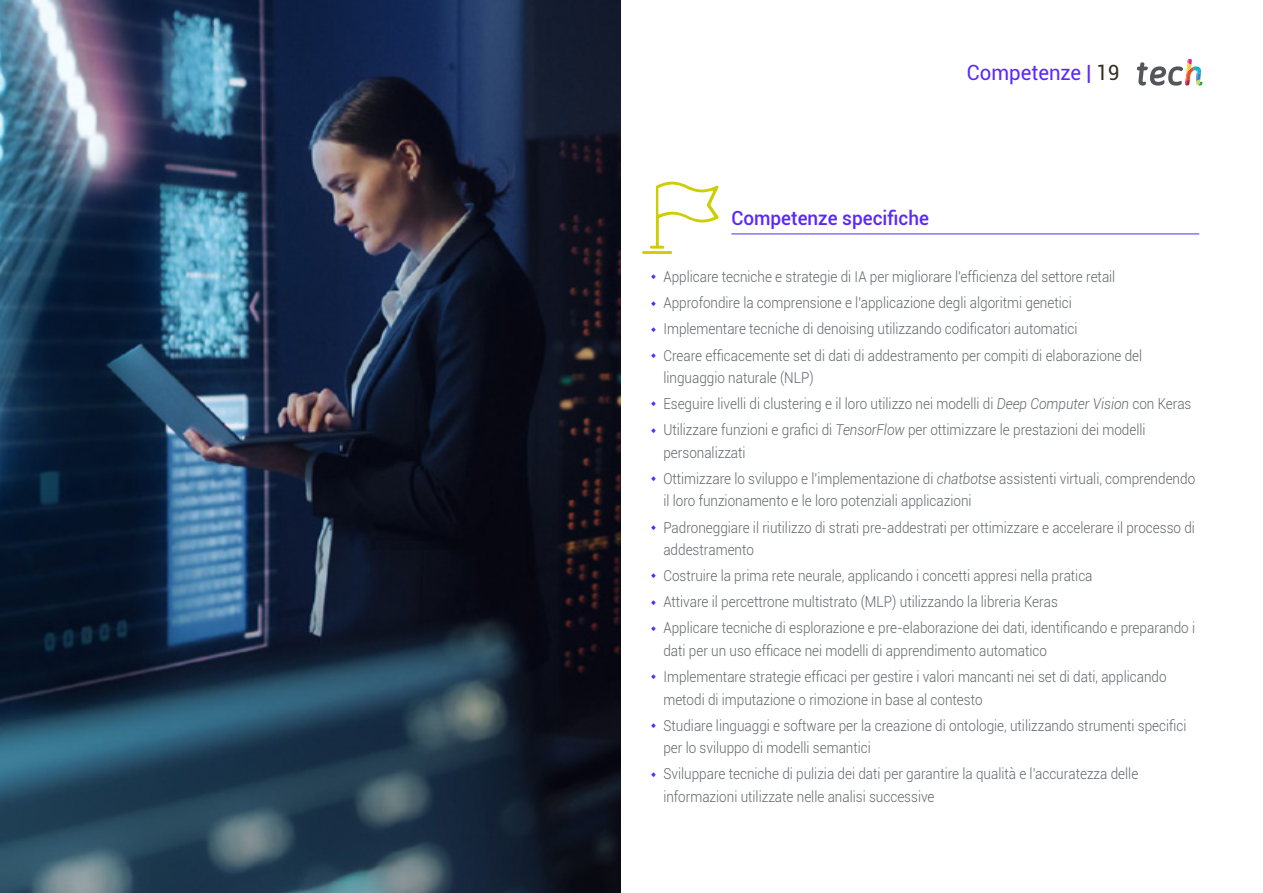
<style>
.page{position:relative;width:1263px;height:893px;background:#fff}
.page>*{position:absolute;margin:0;border:0;box-sizing:border-box;transform-origin:0 0}
.t1{font:21px "Roboto";color:#5927ff}
.t2{font:500 19.5px "Roboto";color:#5927ff}
.t3{font:300 15px/26.1px "Roboto";color:#61646a;scale:.9 1}
.s1{color:#312e20}
.s2{font-style:italic}
</style>
<div class="page">
<img style="left:0;top:0;width:621px;height:893px">
<hr style="left:731px;top:234px;width:468px;height:1px;background:#5927ff">
<hr style="left:642px;top:251px;width:30px;height:3px;background:#cdce00">
<svg style="left:650px;top:182px;width:69px;height:67px"></svg>
<svg style="left:1137px;top:59px;width:65px;height:27px"></svg>
<h1 class="t1" style="left:967px;top:57px;width:154px">Competenze | <span class="s1">19</span></h1>
<h2 class="t2" style="left:731px;top:204px;width:199px">Competenze specifiche</h2>
<p class="t3" style="left:663px;top:263px;width:534px">Applicare tecniche e strategie di IA per migliorare l'efficienza del settore retail Approfondire la comprensione e l'applicazione degli algoritmi genetici Implementare tecniche di denoising utilizzando codificatori automatici<br>Creare efficacemente set di dati di addestramento per compiti di elaborazione del</p>
<p class="t3" style="left:663px;top:364px;width:588px">linguaggio naturale (NLP)<br>Eseguire livelli di clustering e il loro utilizzo nei modelli di <span class="s2">Deep Computer Vision</span> con Keras<br>Utilizzare funzioni e grafici di <span class="s2">TensorFlow</span> per ottimizzare le prestazioni dei modelli</p>
<p class="t3" style="left:663px;top:439px;width:592px">personalizzati<br>Ottimizzare lo sviluppo e l'implementazione di <span class="s2">chatbots</span>e assistenti virtuali, comprendendo</p>
<p class="t3" style="left:663px;top:487px;width:592px">il loro funzionamento e le loro potenziali applicazioni<br>Padroneggiare il riutilizzo di strati pre-addestrati per ottimizzare e accelerare il processo di</p>
<p class="t3" style="left:663px;top:536px;width:592px">addestramento<br>Costruire la prima rete neurale, applicando i concetti appresi nella pratica<br>Attivare il percettrone multistrato (MLP) utilizzando la libreria Keras<br>Applicare tecniche di esplorazione e pre-elaborazione dei dati, identificando e preparando i</p>
<p class="t3" style="left:663px;top:637px;width:561px">dati per un uso efficace nei modelli di apprendimento automatico<br>Implementare strategie efficaci per gestire i valori mancanti nei set di dati, applicando</p>
<p class="t3" style="left:663px;top:686px;width:583px">metodi di imputazione o rimozione in base al contesto<br>Studiare linguaggi e software per la creazione di ontologie, utilizzando strumenti specifici</p>
<p class="t3" style="left:663px;top:734px;width:529px">per lo sviluppo di modelli semantici<br>Sviluppare tecniche di pulizia dei dati per garantire la qualità e l'accuratezza delle</p>
<p class="t3" style="left:663px;top:783px;width:303px">informazioni utilizzate nelle analisi successive</p>
</div>
